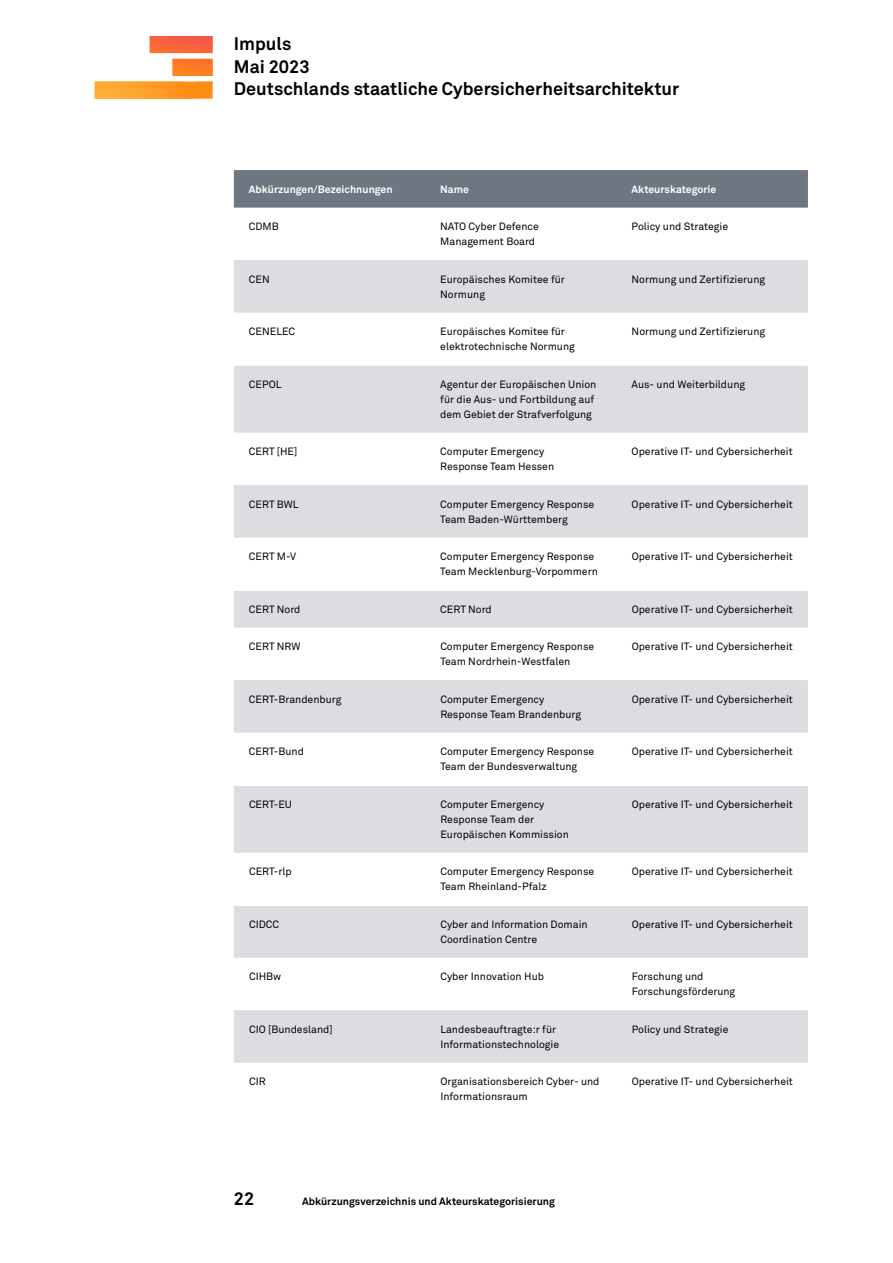
<style>
.page{position:relative;width:893px;height:1263px;background:#fff}
.page>*{position:absolute;margin:0;border:0;box-sizing:border-box;transform-origin:0 0}
.t1{font:700 18px/22.5px "Akkurat Std";color:#000}
.t2{font:10.5px/15px "Akkurat Std";color:#000}
.t3{font:700 10.5px "Akkurat Std";color:#000}
.t4{font:700 10.5px "Akkurat Std";color:#fff}
</style>
<div class="page">
<svg style="left:95px;top:36px;width:118px;height:63px"></svg>
<img style="left:95px;top:82px;width:98px;height:17px">
<img style="left:150px;top:36px;width:63px;height:48px">
<img style="left:150px;top:46px;width:32px;height:30px">
<div style="left:234px;top:170px;width:574px;height:38px;background:#6e7682"></div>
<svg style="left:234px;top:260px;width:574px;height:803px;fill:#dbdde0"></svg>
<h1 class="t1" style="left:234px;top:32px;width:447px">Impuls<br>Mai 2023<br>Deutschlands staatliche Cybersicherheitsarchitektur</h1>
<p class="t4" style="left:249px;top:182px;width:145px">Abkürzungen/Bezeichnungen</p>
<p class="t4" style="left:440px;top:182px;width:30px">Name</p>
<p class="t4" style="left:632px;top:182px;width:86px">Akteurskategorie</p>
<p class="t2" style="left:249px;top:219px;width:32px">CDMB</p>
<p class="t2" style="left:440px;top:219px;width:100px">NATO Cyber Defence<br>Management Board</p>
<p class="t2" style="left:632px;top:219px;width:98px">Policy und Strategie</p>
<p class="t2" style="left:249px;top:271px;width:22px">CEN</p>
<p class="t2" style="left:440px;top:271px;width:126px">Europäisches Komitee für<br>Normung</p>
<p class="t2" style="left:632px;top:271px;width:135px">Normung und Zertifizierung</p>
<p class="t2" style="left:249px;top:324px;width:48px">CENELEC</p>
<p class="t2" style="left:440px;top:324px;width:136px">Europäisches Komitee für elektrotechnische Normung</p>
<p class="t2" style="left:632px;top:324px;width:135px">Normung und Zertifizierung</p>
<p class="t2" style="left:249px;top:376px;width:34px">CEPOL</p>
<p class="t2" style="left:440px;top:376px;width:158px">Agentur der Europäischen Union für die Aus- und Fortbildung auf dem Gebiet der Strafverfolgung</p>
<p class="t2" style="left:632px;top:376px;width:115px">Aus- und Weiterbildung</p>
<p class="t2" style="left:249px;top:444px;width:50px">CERT [HE]</p>
<p class="t2" style="left:440px;top:444px;width:115px">Computer Emergency<br>Response Team Hessen</p>
<p class="t2" style="left:632px;top:444px;width:163px">Operative IT- und Cybersicherheit</p>
<p class="t2" style="left:249px;top:496px;width:51px">CERT BWL</p>
<p class="t2" style="left:440px;top:496px;width:155px">Computer Emergency Response<br>Team Baden-Württemberg</p>
<p class="t2" style="left:632px;top:496px;width:163px">Operative IT- und Cybersicherheit</p>
<p class="t2" style="left:249px;top:549px;width:49px">CERT M-V</p>
<p class="t2" style="left:440px;top:549px;width:159px">Computer Emergency Response<br>Team Mecklenburg-Vorpommern</p>
<p class="t2" style="left:632px;top:549px;width:163px">Operative IT- und Cybersicherheit</p>
<p class="t2" style="left:249px;top:601px;width:53px">CERT Nord</p>
<p class="t2" style="left:440px;top:601px;width:53px">CERT Nord</p>
<p class="t2" style="left:632px;top:601px;width:163px">Operative IT- und Cybersicherheit</p>
<p class="t2" style="left:249px;top:639px;width:53px">CERT NRW</p>
<p class="t2" style="left:440px;top:639px;width:155px">Computer Emergency Response<br>Team Nordrhein-Westfalen</p>
<p class="t2" style="left:632px;top:639px;width:163px">Operative IT- und Cybersicherheit</p>
<p class="t2" style="left:249px;top:691px;width:94px">CERT-Brandenburg</p>
<p class="t2" style="left:440px;top:691px;width:142px">Computer Emergency<br>Response Team Brandenburg</p>
<p class="t2" style="left:632px;top:691px;width:163px">Operative IT- und Cybersicherheit</p>
<p class="t2" style="left:249px;top:744px;width:56px">CERT-Bund</p>
<p class="t2" style="left:440px;top:744px;width:155px">Computer Emergency Response<br>Team der Bundesverwaltung</p>
<p class="t2" style="left:632px;top:744px;width:163px">Operative IT- und Cybersicherheit</p>
<p class="t2" style="left:249px;top:796px;width:45px">CERT-EU</p>
<p class="t2" style="left:440px;top:796px;width:130px">Computer Emergency<br>Response Team der<br>Europäischen Kommission</p>
<p class="t2" style="left:632px;top:796px;width:163px">Operative IT- und Cybersicherheit</p>
<p class="t2" style="left:249px;top:864px;width:44px">CERT-rlp</p>
<p class="t2" style="left:440px;top:864px;width:155px">Computer Emergency Response<br>Team Rheinland-Pfalz</p>
<p class="t2" style="left:632px;top:864px;width:163px">Operative IT- und Cybersicherheit</p>
<p class="t2" style="left:249px;top:916px;width:32px">CIDCC</p>
<p class="t2" style="left:440px;top:916px;width:149px">Cyber and Information Domain<br>Coordination Centre</p>
<p class="t2" style="left:632px;top:916px;width:163px">Operative IT- und Cybersicherheit</p>
<p class="t2" style="left:249px;top:969px;width:34px">CIHBw</p>
<p class="t2" style="left:440px;top:969px;width:105px">Cyber Innovation Hub</p>
<p class="t2" style="left:632px;top:969px;width:105px">Forschung und<br>Forschungsförderung</p>
<p class="t2" style="left:249px;top:1021px;width:85px">CIO [Bundesland]</p>
<p class="t2" style="left:440px;top:1021px;width:120px">Landesbeauftragte:r für<br>Informationstechnologie</p>
<p class="t2" style="left:632px;top:1021px;width:98px">Policy und Strategie</p>
<p class="t2" style="left:249px;top:1074px;width:18px">CIR</p>
<p class="t2" style="left:440px;top:1074px;width:161px">Organisationsbereich Cyber- und<br>Informationsraum</p>
<p class="t2" style="left:632px;top:1074px;width:163px">Operative IT- und Cybersicherheit</p>
<h1 class="t1" style="left:234px;top:1187px;width:22px">22</h1>
<p class="t3" style="left:302px;top:1195px;width:254px">Abkürzungsverzeichnis und Akteurskategorisierung</p>
</div>
